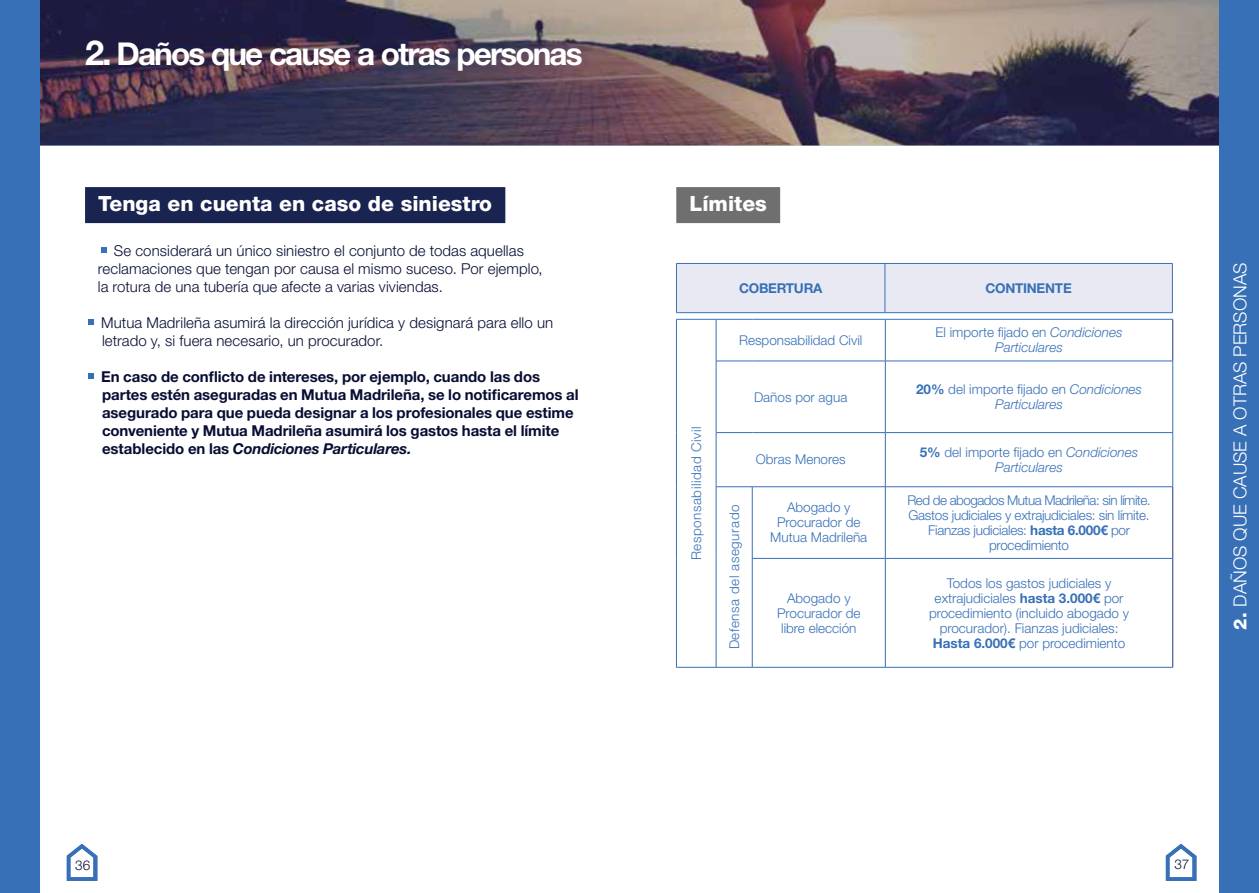
<style>
.page{position:relative;width:1259px;height:893px;background:#fff}
.page>*{position:absolute;margin:0;border:0;box-sizing:border-box;transform-origin:0 0}
.t1{font:700 31.5px "Helvetica Neue LT Std";letter-spacing:-.06em;color:#fff}
.t2{font:800 21px "Helvetica Neue LT Std";color:#fff}
.t3{font:300 18px "Helvetica Neue LT Std";color:#fff}
.t4{font:700 15px/18px "Helvetica Neue LT Std";letter-spacing:-.005em;color:#070d33}
.t5{font:300 15px/18px "Helvetica Neue LT Std";letter-spacing:.005em;color:#070d33}
.t6{font:300 13.5px/15px "Helvetica Neue LT Std";color:#3770b7;text-align:center}
.t7{font:italic 300 13.5px/15px "Helvetica Neue LT Std";color:#3770b7;text-align:center}
.t8{font:300 13.5px/15px "Helvetica Neue LT Std";letter-spacing:-.02em;color:#3770b7;text-align:center}
.t9{font:300 13.5px "Helvetica Neue LT Std";letter-spacing:.04em;color:#3770b7}
.t10{font:700 13.5px "Helvetica Neue LT Std";letter-spacing:-.02em;color:#3770b7}
.t11{font:300 13.5px "Helvetica Neue LT Std";color:#070d33}
.s1{font-size:34.5px}
.s2{font-style:italic}
.s3{font-style:normal}
.s4{font-weight:700;font-style:normal}
.s5{font-weight:700}
.s6{font-weight:800}
</style>
<div class="page">
<img style="left:39px;top:0;width:1180px;height:145px">
<div style="left:1219px;top:0;width:40px;height:893px;background:#3770b7"></div>
<div style="left:0;top:0;width:39px;height:893px;background:#3770b7"></div>
<svg style="left:1165px;top:844px;width:31px;height:37px"></svg>
<svg style="left:67px;top:844px;width:30px;height:37px"></svg>
<div style="left:85px;top:187px;width:420px;height:36px;background:#1a2451"></div>
<svg style="left:101px;top:248px;width:5px;height:5px"></svg>
<svg style="left:88px;top:320px;width:6px;height:5px"></svg>
<svg style="left:88px;top:374px;width:6px;height:5px"></svg>
<div style="left:676px;top:187px;width:104px;height:36px;background:#706f6f"></div>
<hr style="left:676px;top:667px;width:40px;height:1px;background:#3770b7">
<hr style="left:716px;top:667px;width:36px;height:1px;background:#3770b7">
<hr style="left:1172px;top:319px;width:1px;height:42px;background:#253776">
<hr style="left:1172px;top:487px;width:1px;height:71px;background:#253776">
<hr style="left:1172px;top:558px;width:1px;height:109px;background:#253776">
<hr style="left:676px;top:319px;width:1px;height:42px;background:#3770b7">
<hr style="left:676px;top:361px;width:1px;height:72px;background:#3770b7">
<hr style="left:676px;top:433px;width:1px;height:54px;background:#3770b7">
<hr style="left:676px;top:487px;width:1px;height:71px;background:#3770b7">
<hr style="left:676px;top:558px;width:1px;height:109px;background:#3770b7">
<hr style="left:676px;top:319px;width:40px;height:1px;background:#3770b7">
<hr style="left:716px;top:319px;width:1px;height:42px;background:#3770b7">
<hr style="left:716px;top:319px;width:36px;height:1px;background:#3770b7">
<hr style="left:752px;top:319px;width:133px;height:1px;background:#3770b7">
<hr style="left:885px;top:319px;width:1px;height:42px;background:#3770b7">
<hr style="left:885px;top:319px;width:288px;height:1px;background:#3770b7">
<hr style="left:716px;top:361px;width:1px;height:72px;background:#3770b7">
<hr style="left:716px;top:361px;width:36px;height:1px;background:#3770b7">
<hr style="left:752px;top:361px;width:133px;height:1px;background:#3770b7">
<hr style="left:885px;top:361px;width:1px;height:71px;background:#3770b7">
<hr style="left:885px;top:361px;width:288px;height:1px;background:#3770b7">
<hr style="left:1172px;top:361px;width:1px;height:71px;background:#3770b7">
<hr style="left:716px;top:433px;width:1px;height:54px;background:#3770b7">
<hr style="left:716px;top:432px;width:36px;height:1px;background:#3770b7">
<hr style="left:752px;top:432px;width:133px;height:1px;background:#3770b7">
<hr style="left:885px;top:433px;width:1px;height:54px;background:#3770b7">
<hr style="left:885px;top:432px;width:288px;height:1px;background:#3770b7">
<hr style="left:1172px;top:433px;width:1px;height:54px;background:#3770b7">
<hr style="left:716px;top:487px;width:1px;height:71px;background:#3770b7">
<hr style="left:716px;top:558px;width:1px;height:109px;background:#3770b7">
<hr style="left:716px;top:486px;width:36px;height:1px;background:#3770b7">
<hr style="left:752px;top:487px;width:1px;height:71px;background:#3770b7">
<hr style="left:752px;top:486px;width:133px;height:1px;background:#3770b7">
<hr style="left:885px;top:487px;width:1px;height:71px;background:#3770b7">
<hr style="left:885px;top:486px;width:288px;height:1px;background:#3770b7">
<hr style="left:752px;top:558px;width:1px;height:109px;background:#3770b7">
<hr style="left:752px;top:558px;width:133px;height:1px;background:#3770b7">
<hr style="left:752px;top:667px;width:133px;height:1px;background:#3770b7">
<hr style="left:885px;top:559px;width:1px;height:108px;background:#3770b7">
<hr style="left:885px;top:558px;width:287px;height:1px;background:#3770b7">
<hr style="left:885px;top:667px;width:288px;height:1px;background:#3770b7">
<div style="left:677px;top:264px;width:495px;height:48px;background:#e9e9f3"></div>
<hr style="left:676px;top:264px;width:1px;height:48px;background:#3770b7">
<hr style="left:676px;top:263px;width:209px;height:1px;background:#3770b7">
<hr style="left:676px;top:312px;width:209px;height:1px;background:#3770b7">
<hr style="left:884px;top:264px;width:1px;height:48px;background:#3770b7">
<hr style="left:885px;top:263px;width:287px;height:1px;background:#3770b7">
<hr style="left:885px;top:312px;width:287px;height:1px;background:#3770b7">
<hr style="left:1172px;top:264px;width:1px;height:48px;background:#3770b7">
<h1 class="t1" style="left:85px;top:34px;width:499px"><span class="s1">2.</span> Daños que cause a otras personas</h1>
<h2 class="t2" style="left:98px;top:191px;width:395px">Tenga en cuenta en caso de siniestro</h2>
<p class="t5" style="left:98px;top:241px;width:446px;text-indent:16px">Se considerará un único siniestro el conjunto de todas aquellas reclamaciones que tengan por causa el mismo suceso. Por ejemplo, la rotura de una tubería que afecte a varias viviendas.</p>
<p class="t5" style="left:101px;top:313px;width:453px">Mutua Madrileña asumirá la dirección jurídica y designará para ello un letrado y, si fuera necesario, un procurador.</p>
<p class="t4" style="left:101px;top:367px;width:479px">En caso de conflicto de intereses, por ejemplo, cuando las dos partes estén aseguradas en Mutua Madrileña, se lo notificaremos al asegurado para que pueda designar a los profesionales que estime conveniente y Mutua Madrileña asumirá los gastos hasta el límite establecido en las <span class="s2">Condiciones Particulares.</span></p>
<h2 class="t2" style="left:689px;top:191px;width:79px">Límites</h2>
<p class="t10" style="left:739px;top:280px;width:85px">COBERTURA</p>
<p class="t10" style="left:985px;top:280px;width:88px">CONTINENTE</p>
<p class="t9" style="left:688px;top:560px;width:136px;rotate:-90deg">Responsabilidad Civil</p>
<p class="t6" style="left:739px;top:332px;width:125px">Responsabilidad Civil</p>
<p class="t7" style="left:935px;top:325px;width:189px"><span class="s3">El importe fijado en</span> Condiciones<br>Particulares</p>
<p class="t6" style="left:754px;top:389px;width:95px">Daños por agua</p>
<p class="t7" style="left:916px;top:382px;width:228px"><span class="s4">20%</span> <span class="s3">del importe fijado en</span> Condiciones<br>Particulares</p>
<p class="t6" style="left:756px;top:452px;width:91px">Obras Menores</p>
<p class="t7" style="left:919px;top:444px;width:220px"><span class="s4">5%</span> <span class="s3">del importe fijado en</span> Condiciones<br>Particulares</p>
<p class="t9" style="left:726px;top:649px;width:146px;rotate:-90deg">Defensa del asegurado</p>
<p class="t6" style="left:770px;top:500px;width:99px">Abogado y<br>Procurador de<br>Mutua Madrileña</p>
<p class="t8" style="left:907px;top:492px;width:245px">Red de abogados Mutua Madrileña: sin límite.<br>Gastos judiciales y extrajudiciales: sin límite.<br>Fianzas judiciales: <span class="s5">hasta 6.000€</span> por procedimiento</p>
<p class="t6" style="left:929px;top:575px;width:202px">Todos los gastos judiciales y extrajudiciales <span class="s5">hasta 3.000€</span> por procedimiento (incluido abogado y procurador). Fianzas judiciales:<br><span class="s5">Hasta 6.000€</span> por procedimiento</p>
<p class="t6" style="left:777px;top:590px;width:85px">Abogado y<br>Procurador de libre elección</p>
<p class="t3" style="left:1229px;top:629px;width:368px;rotate:-90deg"><span class="s6">2.</span> DAÑOS QUE CAUSE A OTRAS PERSONAS</p>
<p class="t11" style="left:75px;top:857px;width:17px">36</p>
<p class="t11" style="left:1174px;top:856px;width:17px">37</p>
</div>
